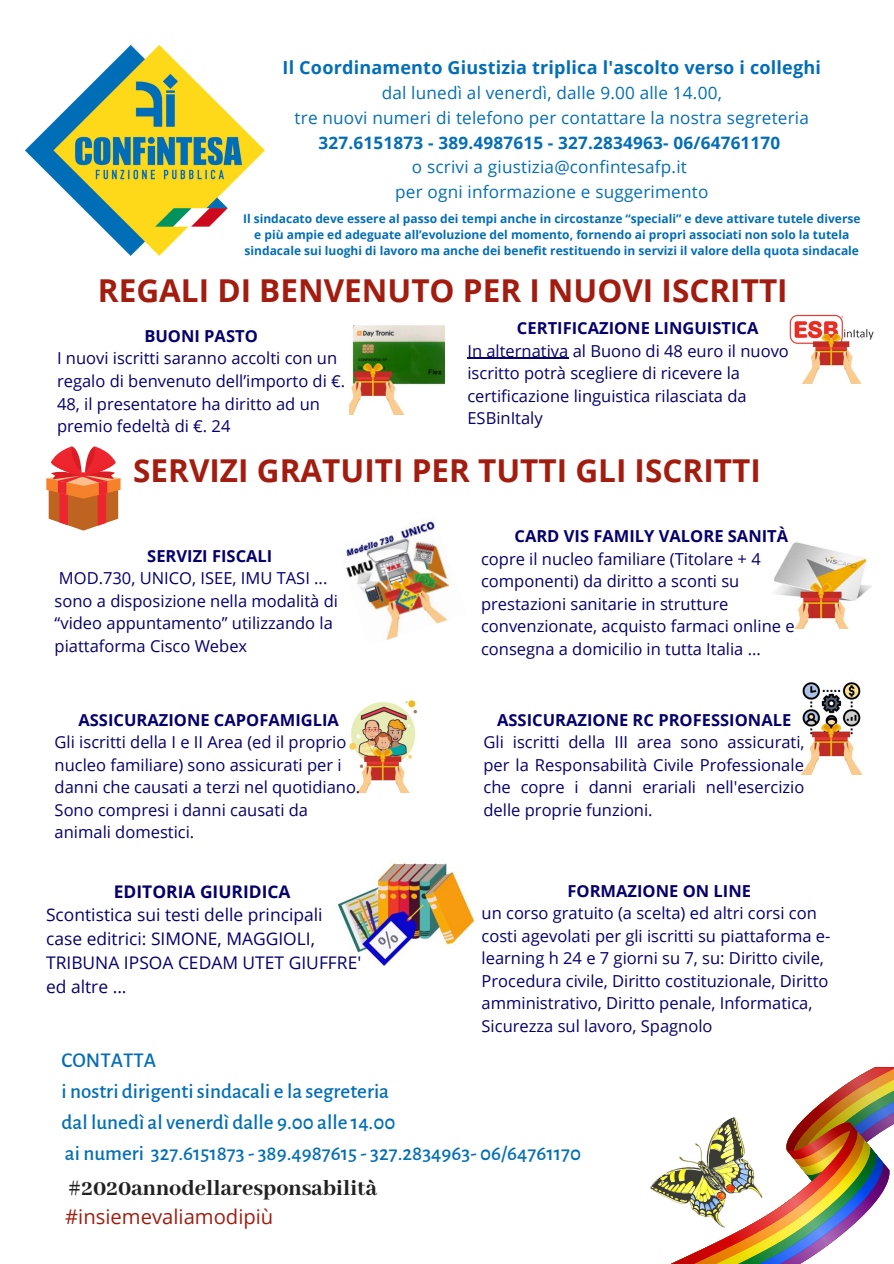
<style>
.page{position:relative;width:894px;height:1264px;background:#fff}
.page>*{position:absolute;margin:0;border:0;box-sizing:border-box;transform-origin:0 0}
.t1{font:700 31.5px "Open Sans";color:#a21d0f}
.t2{font:800 24px "Abhaya Libre";color:#222}
.t3{font:500 21px/30.9px "Alegreya Sans";color:#036eb6}
.t4{font:20.25px "Open Sans";color:#a21d0f}
.t5{font:700 18px "Open Sans";letter-spacing:.01em;color:#036eb6}
.t6{font:17.4px/23.7px "Open Sans";color:#05006c}
.t7{font:700 17.4px "Open Sans";color:#05006c}
.t8{font:17.1px/24.8px "Open Sans";letter-spacing:.01em;color:#036eb6;text-align:center}
.t9{font:700 17.1px "Open Sans";letter-spacing:.01em;color:#036eb6}
.t10{font:16.5px/22.5px "Open Sans";color:#05006c}
.t11{font:700 16.5px "Open Sans";color:#05006c}
.t12{font:700 12px/15.8px "Open Sans";color:#036eb6;text-align:center}
</style>
<div class="page">
<img style="left:26px;top:45px;width:238px;height:211px">
<img style="left:345px;top:521px;width:105px;height:119px">
<img style="left:337px;top:863px;width:138px;height:103px">
<img style="left:774px;top:542px;width:98px;height:86px">
<img style="left:789px;top:314px;width:85px;height:69px">
<img style="left:349px;top:326px;width:95px;height:89px">
<img style="left:349px;top:700px;width:68px;height:92px">
<img style="left:801px;top:682px;width:61px;height:92px">
<svg style="left:46px;top:446px;width:74px;height:84px"></svg>
<img style="left:673px;top:1067px;width:220px;height:196px">
<img style="left:650px;top:1116px;width:126px;height:133px">
<hr style="left:467px;top:358px;width:101px;height:1px;background:#05006c">
<p class="t5" style="left:282px;top:55px;width:540px">Il Coordinamento Giustizia triplica l'ascolto verso i colleghi</p>
<p class="t8" style="left:294px;top:80px;width:515px">dal lunedì al venerdì, dalle 9.00 alle 14.00,<br>tre nuovi numeri di telefono per contattare la nostra segreteria</p>
<p class="t9" style="left:318px;top:130px;width:463px">327.6151873 - 389.4987615 - 327.2834963- 06/64761170</p>
<p class="t8" style="left:395px;top:154px;width:314px">o scrivi a giustizia@confintesafp.it<br>per ogni informazione e suggerimento</p>
<p class="t12" style="left:243px;top:211px;width:619px">Il sindacato deve essere al passo dei tempi anche in circostanze “speciali” e deve attivare tutele diverse e più ampie ed adeguate all’evoluzione del momento, fornendo ai propri associati non solo la tutela sindacale sui luoghi di lavoro ma anche dei benefit restituendo in servizi il valore della quota sindacale</p>
<h1 class="t1" style="left:98px;top:268px;width:691px">REGALI DI BENVENUTO PER I NUOVI ISCRITTI</h1>
<p class="t11" style="left:144px;top:324px;width:115px">BUONI PASTO</p>
<p class="t10" style="left:57px;top:346px;width:290px">I nuovi iscritti saranno accolti con un regalo di benvenuto dell’importo di €.<br>48, il presentatore ha diritto ad un premio fedeltà di €. 24</p>
<p class="t11" style="left:517px;top:316px;width:243px">CERTIFICAZIONE LINGUISTICA</p>
<p class="t10" style="left:467px;top:339px;width:323px">In alternativa al Buono di 48 euro il nuovo iscritto potrà scegliere di ricevere la certificazione linguistica rilasciata da ESBinItaly</p>
<h1 class="t1" style="left:133px;top:448px;width:629px">SERVIZI GRATUITI PER TUTTI GLI ISCRITTI</h1>
<p class="t11" style="left:147px;top:544px;width:127px">SERVIZI FISCALI</p>
<p class="t10" style="left:55px;top:566px;width:285px">MOD.730, UNICO, ISEE, IMU TASI ... sono a disposizione nella modalità di “video appuntamento” utilizzando la piattaforma Cisco Webex</p>
<p class="t11" style="left:78px;top:708px;width:262px">ASSICURAZIONE CAPOFAMIGLIA</p>
<p class="t10" style="left:55px;top:730px;width:307px">Gli iscritti della I e II Area (ed il proprio nucleo familiare) sono assicurati per i danni che causati a terzi nel quotidiano.<br>Sono compresi i danni causati da animali domestici.</p>
<p class="t7" style="left:114px;top:879px;width:178px">EDITORIA GIURIDICA</p>
<p class="t6" style="left:46px;top:902px;width:316px">Scontistica sui testi delle principali case editrici: SIMONE, MAGGIOLI,<br>TRIBUNA IPSOA CEDAM UTET GIUFFRE' ed altre ...</p>
<p class="t11" style="left:514px;top:524px;width:275px">CARD VIS FAMILY VALORE SANITÀ</p>
<p class="t10" style="left:481px;top:547px;width:315px">copre il nucleo familiare (Titolare + 4 componenti) da diritto a sconti su prestazioni sanitarie in strutture convenzionate, acquisto farmaci online e consegna a domicilio in tutta Italia ...</p>
<p class="t11" style="left:497px;top:708px;width:295px">ASSICURAZIONE RC PROFESSIONALE</p>
<p class="t10" style="left:483px;top:730px;width:322px;text-align:justify">Gli iscritti della III area sono assicurati, per la Responsabilità Civile Professionale che copre i danni erariali nell'esercizio delle proprie funzioni.</p>
<p class="t11" style="left:567px;top:879px;width:185px">FORMAZIONE ON LINE</p>
<p class="t10" style="left:481px;top:901px;width:350px">un corso gratuito (a scelta) ed altri corsi con costi agevolati per gli iscritti su piattaforma e&shy;learning h 24 e 7 giorni su 7, su: Diritto civile, Procedura civile, Diritto costituzionale, Diritto amministrativo, Diritto penale, Informatica, Sicurezza sul lavoro, Spagnolo</p>
<p class="t3" style="left:62px;top:1045px;width:520px">CONTATTA<br>i nostri dirigenti sindacali e la segreteria<br>dal lunedì al venerdì dalle 9.00 alle 14.00<br>ai numeri 327.6151873 - 389.4987615 - 327.2834963- 06/64761170</p>
<h2 class="t2" style="left:68px;top:1174px;width:310px">#2020annodellaresponsabilità</h2>
<p class="t4" style="left:65px;top:1201px;width:209px">#insiemevaliamodipiù</p>
</div>
